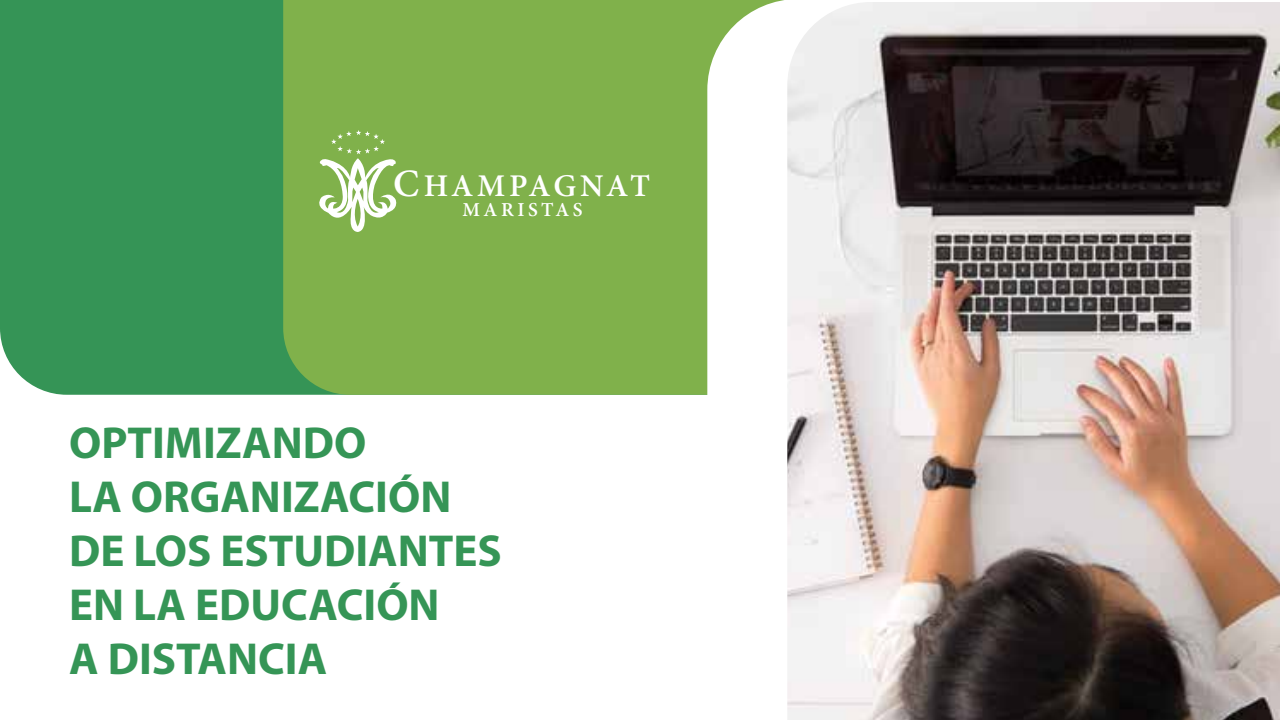
<style>
.page{position:relative;width:1280px;height:720px;background:#fff}
.page>*{position:absolute;margin:0;border:0;box-sizing:border-box;transform-origin:0 0}
.t1{font:700 45px/54px "Myriad Pro";color:#359556}
.t2{font:600 31.7px "Minion Pro";letter-spacing:.09em;color:#fff}
.t3{font:600 19.8px "Minion Pro";letter-spacing:.18em;color:#fff}
.s1{font-size:38.8px}
</style>
<div class="page">
<div style="left:0;top:0;width:283px;height:395px;background:#359456"></div>
<div style="left:283px;top:0;width:424px;height:395px;background:#80b14b"></div>
<svg style="left:707px;top:0;width:77px;height:395px"></svg>
<img style="left:787px;top:2px;width:493px;height:718px">
<svg style="left:314px;top:130px;width:85px;height:102px"></svg>
<p class="t2" style="left:393px;top:164px;width:258px"><span class="s1">C</span>HAMPAGNAT</p>
<p class="t3" style="left:463px;top:196px;width:122px">MARISTAS</p>
<p class="t1" style="left:69px;top:414px;width:434px">OPTIMIZANDO<br>LA ORGANIZACIÓN<br>DE LOS ESTUDIANTES<br>EN LA EDUCACIÓN<br>A DISTANCIA</p>
</div>
